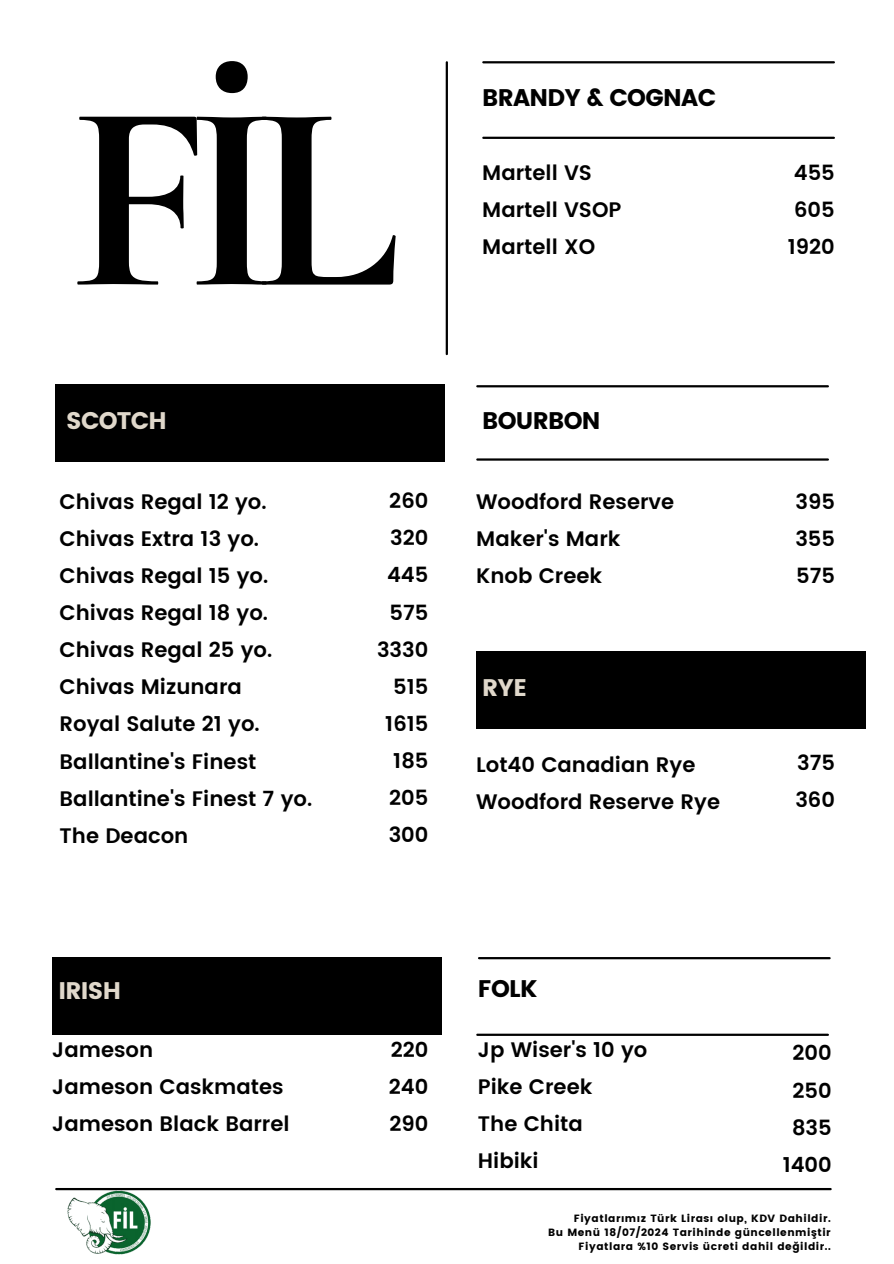
<style>
.page{position:relative;width:894px;height:1264px;background:#fff}
.page>*{position:absolute;margin:0;border:0;box-sizing:border-box;transform-origin:0 0}
.t1{font:700 268.5px "Cormorant Garamond";color:#000}
.t2{font:24px "Poppins";letter-spacing:-.03em;color:#000}
.t3{font:24px "Poppins";letter-spacing:-.03em;color:#e0d8cb}
.t4{font:600 21px/37.2px "Poppins";color:#000}
.t5{font:10.5px "Poppins";letter-spacing:.05em;color:#000}
</style>
<div class="page">
<hr style="left:483px;top:61px;width:350px;height:2px;background:#000">
<hr style="left:479px;top:957px;width:350px;height:2px;background:#000">
<hr style="left:56px;top:1187px;width:774px;height:3px;background:#000">
<hr style="left:483px;top:137px;width:350px;height:2px;background:#000">
<hr style="left:477px;top:1033px;width:350px;height:2px;background:#000">
<hr style="left:445px;top:62px;width:3px;height:292px;background:#000">
<div style="left:55px;top:384px;width:389px;height:78px;background:#000"></div>
<img style="left:58px;top:1187px;width:102px;height:68px">
<hr style="left:477px;top:458px;width:350px;height:2px;background:#000">
<div style="left:52px;top:957px;width:389px;height:77px;background:#000"></div>
<hr style="left:477px;top:385px;width:350px;height:2px;background:#000">
<div style="left:476px;top:650px;width:389px;height:78px;background:#000"></div>
<p class="t1" style="left:69px;top:36px;width:333px">FİL</p>
<h3 class="t2" style="left:482px;top:84px;width:235px">BRANDY &amp; COGNAC</h3>
<h2 class="t4" style="left:482px;top:154px;width:141px">Martell VS<br>Martell VSOP<br>Martell XO</h2>
<h2 class="t4" style="left:787px;top:154px;width:48px;text-align:center">455<br>605<br>1920</h2>
<h3 class="t3" style="left:66px;top:407px;width:102px">SCOTCH</h3>
<h3 class="t4" style="left:60px;top:483px;width:254px">Chivas Regal 12 yo.<br>Chivas Extra 13 yo.<br>Chivas Regal 15 yo.<br>Chivas Regal 18 yo.<br>Chivas Regal 25 yo.<br>Chivas Mizunara<br>Royal Salute 21 yo.<br>Ballantine's Finest<br>Ballantine's Finest 7 yo.<br>The Deacon</h3>
<h3 class="t4" style="left:377px;top:482px;width:53px;text-align:right">260<br>320<br>445<br>575<br>3330<br>515<br>1615<br>185<br>205<br>300</h3>
<h3 class="t2" style="left:482px;top:407px;width:120px">BOURBON</h3>
<h3 class="t4" style="left:476px;top:483px;width:199px">Woodford Reserve<br>Maker's Mark<br>Knob Creek</h3>
<h3 class="t3" style="left:482px;top:673px;width:46px">RYE</h3>
<h2 class="t4" style="left:795px;top:483px;width:41px;text-align:justify">395<br>355<br>575</h2>
<h3 class="t4" style="left:476px;top:746px;width:245px">Lot40 Canadian Rye<br>Woodford Reserve Rye</h3>
<p class="t4" style="left:795px;top:744px;width:41px">375<br>360</p>
<h3 class="t3" style="left:58px;top:976px;width:64px">IRISH</h3>
<h3 class="t2" style="left:478px;top:974px;width:61px">FOLK</h3>
<h3 class="t4" style="left:52px;top:1030px;width:239px">Jameson<br>Jameson Caskmates<br>Jameson Black Barrel</h3>
<h3 class="t4" style="left:389px;top:1030px;width:41px;text-align:justify">220<br>240<br>290</h3>
<h2 class="t4" style="left:478px;top:1030px;width:171px">Jp Wiser's 10 yo<br>Pike Creek<br>The Chita<br>Hibiki</h2>
<h2 class="t4" style="left:782px;top:1034px;width:51px;text-align:center">200<br>250<br>835<br>1400</h2>
<p class="t5" style="left:573px;top:1212px;width:258px">Fiyatlarımız Türk Lirası olup, KDV Dahildir.</p>
<p class="t5" style="left:548px;top:1226px;width:284px">Bu Menü 18/07/2024 Tarihinde güncellenmiştir</p>
<p class="t5" style="left:578px;top:1240px;width:253px">Fiyatlara %10 Servis ücreti dahil değildir..</p>
</div>
